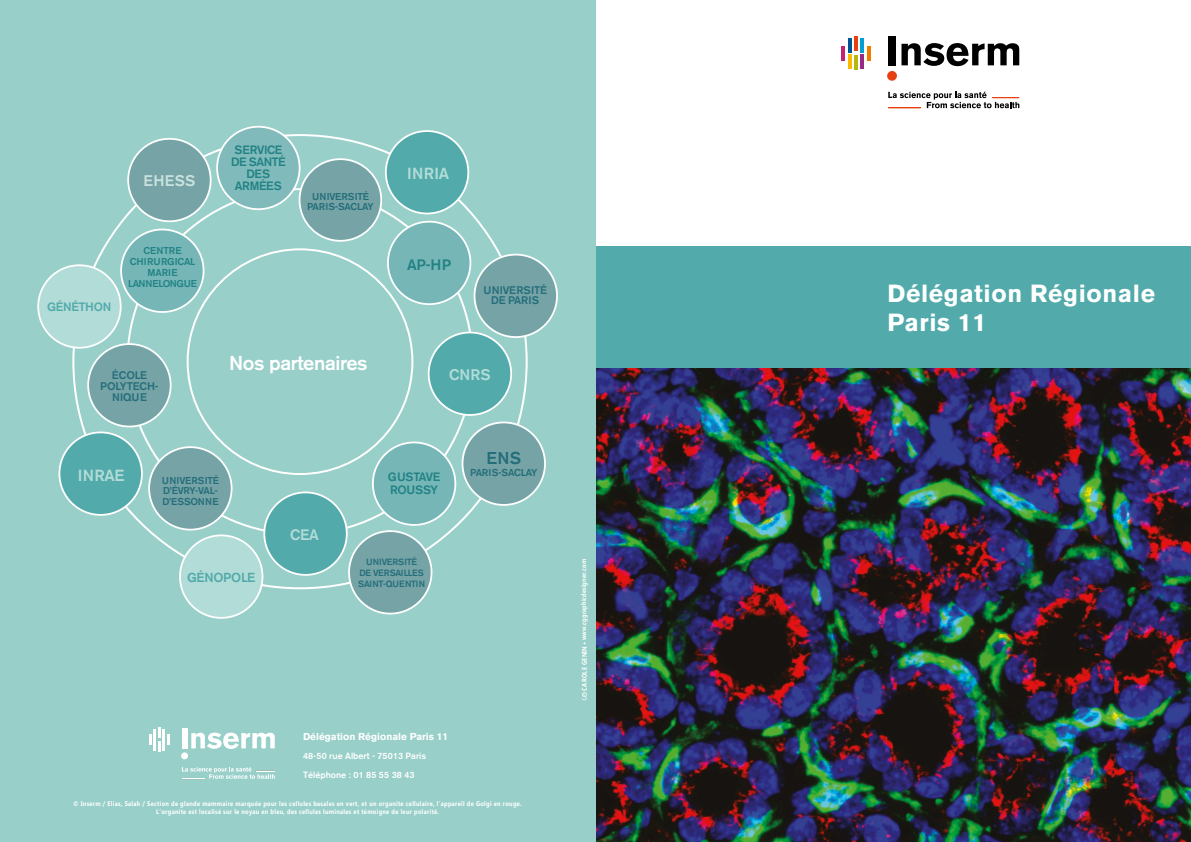
<style>
.page{position:relative;width:1191px;height:842px;background:#fff}
.page>*{position:absolute;margin:0;border:0;box-sizing:border-box;transform-origin:0 0}
.Site_géographique{font:700 24.6px/29.5px "Akzidenz Grotesk BE";letter-spacing:.025em;color:#fff}
.Laboratoire{font:500 20px "Akzidenz Grotesk BE";letter-spacing:-.02em;color:#fff}
.Laboratoire-2{font:500 17px "Akzidenz Grotesk BE";color:#246e7b}
.Laboratoire-3{font:500 16px "Akzidenz Grotesk BE";letter-spacing:.02em;color:#b2dcd8}
.Laboratoire-4{font:500 15.3px "Akzidenz Grotesk BE";letter-spacing:.02em;color:#c9e2df}
.Laboratoire-5{font:500 15.3px "Akzidenz Grotesk BE";color:#b2dcd8}
.Laboratoire-6{font:500 15px "Akzidenz Grotesk BE";color:#228284}
.Laboratoire-7{font:500 15px "Akzidenz Grotesk BE";color:#b2dcd8}
.Laboratoire-8{font:500 13px "Akzidenz Grotesk BE";letter-spacing:-.02em;color:#52aaaa}
.Laboratoire-9{font:500 12px/12px "Akzidenz Grotesk BE";letter-spacing:-.04em;color:#228284;text-align:center}
.Laboratoire-10{font:500 12px/13px "Akzidenz Grotesk BE";letter-spacing:-.02em;color:#228284}
.Laboratoire-11{font:500 12px "Akzidenz Grotesk BE";letter-spacing:-.02em;color:#52aaaa}
.Laboratoire-12{font:500 11px/11px "Akzidenz Grotesk BE";letter-spacing:-.01em;color:#246e7b;text-align:center}
.Arrondissements{font:700 10px "Akzidenz Grotesk BE";color:#fff}
.Laboratoire-13{font:500 10px "Akzidenz Grotesk BE";letter-spacing:-.02em;color:#246e7b}
.Laboratoire-14{font:500 9.9px/10.8px "Akzidenz Grotesk BE";letter-spacing:-.02em;color:#246e7b;text-align:justify}
.Laboratoire-15{font:500 9.9px/10.8px "Akzidenz Grotesk BE";letter-spacing:-.02em;color:#228284;text-align:center}
.Arrondissements-2{font:500 9px "Akzidenz Grotesk BE";color:#fff}
.Laboratoire-16{font:500 9px/10.8px "Akzidenz Grotesk BE";letter-spacing:-.03em;color:#246e7b;text-align:center}
.t1{font:700 6.8px/8px "Ebrima";letter-spacing:.05em;color:#fff;text-align:center;scale:.85 1}
.t2{font:700 6.8px "Ebrima";letter-spacing:.02em;color:#fff;scale:.85 1}
</style>
<div class="page">
<img style="left:595px;top:368px;width:596px;height:474px">
<div style="left:595px;top:247px;width:596px;height:121px;background:#52aaaa"></div>
<div style="left:0;top:0;width:595px;height:842px;background:#98cfc9"></div>
<div style="left:888px;top:36px;width:7px;height:29px;background:#000"></div>
<svg style="left:887px;top:43px;width:132px;height:38px"></svg>
<hr style="left:867px;top:46px;width:3px;height:15px;background:#ef7d00">
<hr style="left:860px;top:38px;width:4px;height:14px;background:#009ed4">
<hr style="left:860px;top:54px;width:4px;height:15px;background:#962a86">
<hr style="left:854px;top:36px;width:4px;height:15px;background:#e74011">
<hr style="left:854px;top:55px;width:4px;height:15px;background:#b5b813">
<hr style="left:848px;top:38px;width:3px;height:14px;background:#005496">
<hr style="left:848px;top:54px;width:3px;height:15px;background:#fbba00">
<hr style="left:841px;top:46px;width:4px;height:15px;background:#c12376">
<svg style="left:888px;top:92px;width:131px;height:16px"></svg>
<hr style="left:888px;top:108px;width:32px;height:1px;background:#e74011">
<div style="left:38px;top:265px;width:83px;height:83px;background:#b2dcd8;border-radius:50%"></div>
<div style="left:37px;top:264px;width:85px;height:85px;border:2px solid #fff;border-radius:50%"></div>
<div style="left:429px;top:332px;width:82px;height:83px;background:#52aaaa;border-radius:50%"></div>
<div style="left:428px;top:332px;width:84px;height:84px;border:2px solid #fff;border-radius:50%"></div>
<div style="left:180px;top:535px;width:82px;height:83px;background:#b2dcd8;border-radius:50%"></div>
<div style="left:179px;top:534px;width:84px;height:85px;border:2px solid #fff;border-radius:50%"></div>
<div style="left:128px;top:139px;width:83px;height:82px;background:#76a3a5;border-radius:50%"></div>
<div style="left:127px;top:138px;width:85px;height:84px;border:2px solid #fff;border-radius:50%"></div>
<div style="left:217px;top:127px;width:83px;height:82px;background:#80babb;border-radius:50%"></div>
<div style="left:216px;top:126px;width:84px;height:84px;border:2px solid #fff;border-radius:50%"></div>
<div style="left:88px;top:344px;width:83px;height:82px;background:#76a3a5;border-radius:50%"></div>
<div style="left:87px;top:343px;width:84px;height:84px;border:2px solid #fff;border-radius:50%"></div>
<div style="left:121px;top:229px;width:83px;height:83px;background:#76b6b7;border-radius:50%"></div>
<div style="left:120px;top:229px;width:84px;height:84px;border:2px solid #fff;border-radius:50%"></div>
<div style="left:373px;top:442px;width:82px;height:83px;background:#76b6b7;border-radius:50%"></div>
<div style="left:372px;top:441px;width:84px;height:85px;border:2px solid #fff;border-radius:50%"></div>
<div style="left:388px;top:222px;width:82px;height:82px;background:#76b6b7;border-radius:50%"></div>
<div style="left:387px;top:221px;width:84px;height:84px;border:2px solid #fff;border-radius:50%"></div>
<div style="left:264px;top:492px;width:83px;height:83px;background:#52aaaa;border-radius:50%"></div>
<div style="left:263px;top:491px;width:85px;height:85px;border:2px solid #fff;border-radius:50%"></div>
<div style="left:474px;top:255px;width:83px;height:82px;background:#76a3a5;border-radius:50%"></div>
<div style="left:473px;top:254px;width:85px;height:84px;border:2px solid #fff;border-radius:50%"></div>
<div style="left:149px;top:447px;width:83px;height:83px;background:#76a3a5;border-radius:50%"></div>
<div style="left:148px;top:446px;width:84px;height:84px;border:2px solid #fff;border-radius:50%"></div>
<div style="left:462px;top:422px;width:83px;height:83px;background:#76a3a5;border-radius:50%"></div>
<div style="left:461px;top:422px;width:85px;height:84px;border:2px solid #fff;border-radius:50%"></div>
<div style="left:299px;top:159px;width:82px;height:82px;background:#76a3a5;border-radius:50%"></div>
<div style="left:299px;top:158px;width:83px;height:84px;border:2px solid #fff;border-radius:50%"></div>
<div style="left:182px;top:728px;width:5px;height:20px;background:#fff"></div>
<svg style="left:181px;top:733px;width:94px;height:27px"></svg>
<svg style="left:149px;top:728px;width:20px;height:24px"></svg>
<svg style="left:182px;top:767px;width:93px;height:12px"></svg>
<div style="left:349px;top:531px;width:82px;height:83px;background:#76a3a5;border-radius:50%"></div>
<div style="left:348px;top:530px;width:84px;height:84px;border:2px solid #fff;border-radius:50%"></div>
<div style="left:59px;top:432px;width:83px;height:83px;background:#52aaaa;border-radius:50%"></div>
<div style="left:58px;top:431px;width:85px;height:85px;border:2px solid #fff;border-radius:50%"></div>
<div style="left:386px;top:131px;width:82px;height:82px;background:#52aaaa;border-radius:50%"></div>
<div style="left:385px;top:130px;width:84px;height:84px;border:2px solid #fff;border-radius:50%"></div>
<svg style="left:582px;top:692px;width:5px;height:8px"></svg>
<p class="Laboratoire-4" style="left:144px;top:171px;width:53px">EHESS</p>
<p class="Laboratoire-11" style="left:47px;top:300px;width:66px">GÉNÉTHON</p>
<p class="Laboratoire-15" style="left:128px;top:245px;width:71px">CENTRE<br>CHIRURGICAL<br>MARIE<br>LANNELONGUE</p>
<p class="Laboratoire-12" style="left:100px;top:370px;width:60px">ÉCOLE<br>POLYTECH-<br>NIQUE</p>
<p class="Laboratoire-9" style="left:231px;top:144px;width:56px">SERVICE<br>DE SANTÉ<br>DES<br>ARMÉES</p>
<p class="Laboratoire-14" style="left:307px;top:191px;width:68px;text-align:center">UNIVERSITÉ<br>PARIS-SACLAY</p>
<p class="Laboratoire" style="left:229px;top:350px;width:140px">Nos partenaires</p>
<p class="Laboratoire-3" style="left:407px;top:164px;width:44px">INRIA</p>
<p class="Laboratoire-6" style="left:407px;top:256px;width:46px">AP-HP</p>
<p class="Laboratoire-12" style="left:483px;top:285px;width:65px;line-height:9.9px">UNIVERSITÉ<br>DE PARIS</p>
<p class="Laboratoire-5" style="left:449px;top:365px;width:43px">CNRS</p>
<p class="Laboratoire-3" style="left:78px;top:465px;width:48px">INRAE</p>
<p class="Laboratoire-14" style="left:162px;top:475px;width:59px">UNIVERSITÉ D’ÉVRY-VAL-D’ESSONNE</p>
<p class="Laboratoire-7" style="left:290px;top:525px;width:30px">CEA</p>
<p class="Laboratoire-10" style="left:388px;top:471px;width:54px">GUSTAVE<br>ROUSSY</p>
<p class="Laboratoire-2" style="left:486px;top:448px;width:36px">ENS</p>
<p class="Laboratoire-13" style="left:470px;top:467px;width:69px">PARIS-SACLAY</p>
<p class="Laboratoire-8" style="left:187px;top:569px;width:70px">GÉNOPOLE</p>
<p class="Laboratoire-16" style="left:358px;top:556px;width:68px">UNIVERSITÉ<br>DE VERSAILLES<br>SAINT-QUENTIN</p>
<p class="Arrondissements" style="left:303px;top:731px;width:146px">Délégation Régionale Paris 11</p>
<p class="Arrondissements-2" style="left:303px;top:750px;width:125px">48-50 rue Albert - 75013 Paris</p>
<p class="Arrondissements-2" style="left:303px;top:769px;width:113px">Téléphone : 01 85 55 38 43</p>
<p class="t1" style="left:74px;top:800px;width:529px">© Inserm / Elias, Salah / Section de glande mammaire marquée pour les cellules basales en vert, et un organite cellulaire, l’appareil de Golgi en rouge.<br>L’organite est localisé sur le noyau en bleu, des cellules luminales et témoigne de leur polarité.</p>
<p class="t2" style="left:578px;top:690px;width:156px;rotate:-90deg">CAROLE GENIN www.cggraphicdesigner.com</p>
<p class="Site_géographique" style="left:887px;top:279px;width:269px">Délégation Régionale<br>Paris 11</p>
</div>
